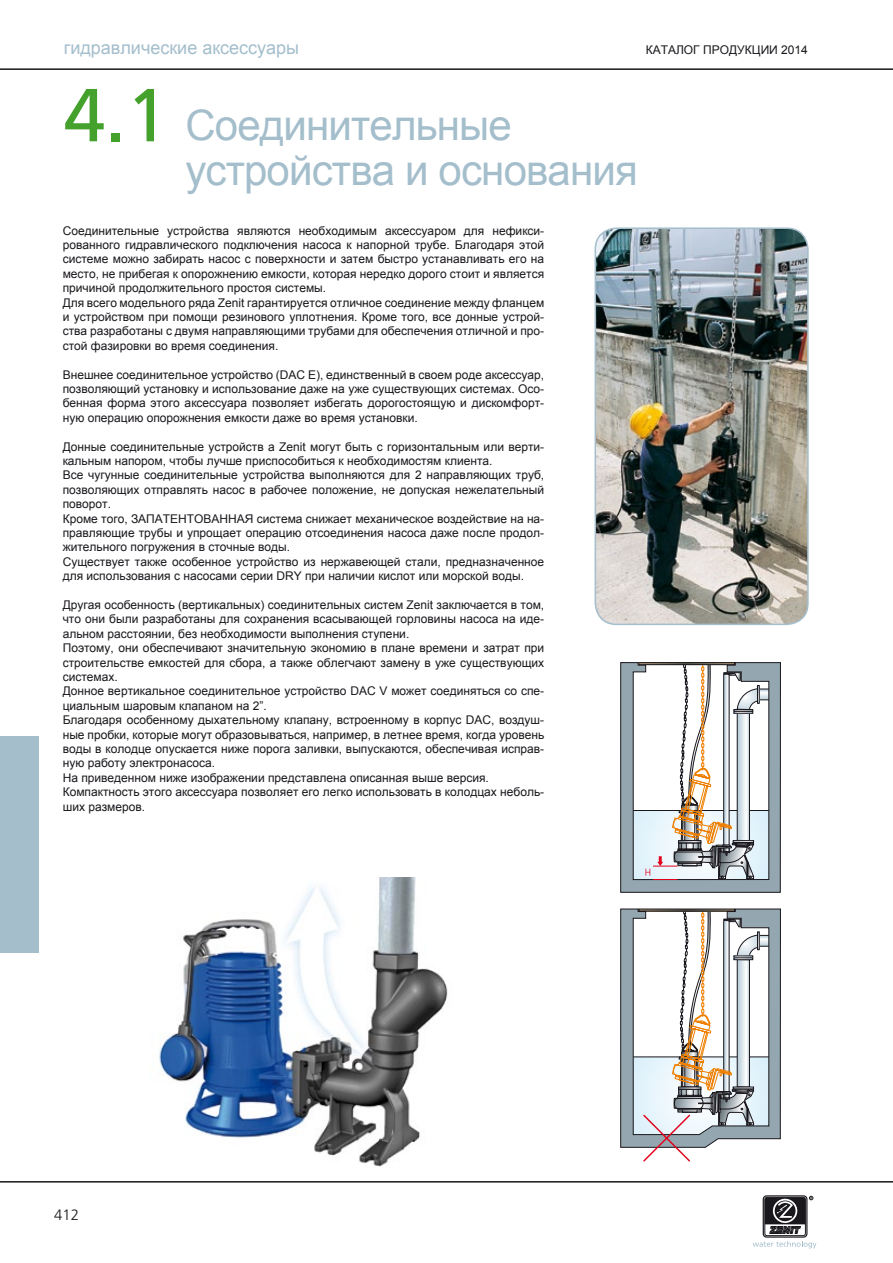
<style>
.page{position:relative;width:893px;height:1263px;background:#fff}
.page>*{position:absolute;margin:0;border:0;box-sizing:border-box;transform-origin:0 0}
.t1{font:75px "Frutiger";color:#44a12b}
.t2{font:42px "Arial";letter-spacing:-.02em;color:#a4becc}
.t3{font:18px "Arial";color:#a4becc}
.t4{font:300 15px "Frutiger";color:#1a171c}
.t5{font:12px/14.4px "Arial";color:#1a171c;text-align:justify}
.t6{font:12px "Arial";color:#1a171c}
</style>
<div class="page">
<div style="left:0;top:736px;width:38px;height:216px;background:#a4becc"></div>
<hr style="left:0;top:68px;width:893px;height:2px;background:#1a171c">
<hr style="left:0;top:1181px;width:893px;height:1px;background:#1a171c">
<div style="left:763px;top:1196px;width:44px;height:41px;background:#727073;border-radius:3px"></div>
<div style="left:763px;top:1195px;width:44px;height:43px;border:1px solid #1a171c;border-radius:3px"></div>
<div style="left:765px;top:1197px;width:41px;height:39px;border:1px solid #1a171c;border-radius:2px"></div>
<svg style="left:765px;top:1196px;width:48px;height:38px;background:#686669"></svg>
<svg style="left:753px;top:1241px;width:63px;height:7px"></svg>
<img style="left:595px;top:230px;width:211px;height:394px">
<div style="left:595px;top:227px;width:214px;height:398px;border:2px solid #a4becc;border-radius:21px"></div>
<img style="left:159px;top:878px;width:289px;height:289px">
<svg style="left:620px;top:662px;width:161px;height:231px"></svg>
<svg style="left:620px;top:908px;width:161px;height:254px"></svg>
<p class="t3" style="left:64px;top:36px;width:237px">гидравлические аксессуары</p>
<p class="t6" style="left:646px;top:42px;width:164px">КАТАЛОГ ПРОДУКЦИИ 2014</p>
<p class="t1" style="left:64px;top:71px;width:106px">4.1</p>
<p class="t2" style="left:185px;top:98px;width:328px">Соединительные</p>
<p class="t2" style="left:185px;top:143px;width:454px">yстройства и основания</p>
<p class="t5" style="left:63px;top:223px;width:483px">Соединительные устройства являются необходимым аксессуаром для нефикси&shy;рованного гидравлического подключения насоса к напорной трубе. Благодаря этой системе можно забирать насос с поверхности и затем быстро устанавливать его на место, не прибегая к опорожнению емкости, которая нередко дорого стоит и является причиной продолжительного простоя системы.</p>
<p class="t5" style="left:63px;top:295px;width:483px">Для всего модельного ряда Zenit гарантируется отличное соединение между фланцем и устройством при помощи резинового уплотнения. Кроме того, все донные устрой&shy;ства разработаны с двумя направляющими трубами для обеспечения отличной и про&shy;стой фазировки во время соединения.</p>
<p class="t5" style="left:63px;top:367px;width:483px">Внешнее соединительное устройство (DAC E), единственный в своем роде аксессуар, позволяющий установку и использование даже на уже существующих системах. Осо&shy;бенная форма этого аксессуара позволяет избегать дорогостоящую и дискомфорт&shy;ную операцию опорожнения емкости даже во время установки.</p>
<p class="t5" style="left:63px;top:439px;width:483px">Донные соединительные устройств а Zenit могут быть с горизонтальным или верти&shy;кальным напором, чтобы лучше приспособиться к необходимостям клиента.</p>
<p class="t5" style="left:63px;top:468px;width:483px">Все чугунные соединительные устройства выполняются для 2 направляющих труб, позволяющих отправлять насос в рабочее положение, не допуская нежелательный поворот.</p>
<p class="t5" style="left:63px;top:511px;width:483px">Кроме того, ЗАПАТЕНТОВАННАЯ система снижает механическое воздействие на на&shy;правляющие трубы и упрощает операцию отсоединения насоса даже после продол&shy;жительного погружения в сточные воды.</p>
<p class="t5" style="left:63px;top:554px;width:483px">Существует также особенное устройство из нержавеющей стали, предназначенное для использования с насосами серии DRY при наличии кислот или морской воды.</p>
<p class="t5" style="left:63px;top:598px;width:483px">Другая особенность (вертикальных) соединительных систем Zenit заключается в том, что они были разработаны для сохранения всасывающей горловины насоса на иде&shy;альном расстоянии, без необходимости выполнения ступени.</p>
<p class="t5" style="left:63px;top:641px;width:483px">Поэтому, они обеспечивают значительную экономию в плане времени и затрат при строительстве емкостей для сбора, а также облегчают замену в уже существующих системах.</p>
<p class="t5" style="left:63px;top:684px;width:483px">Донное вертикальное соединительное устройство DAC V может соединяться со спе&shy;циальным шаровым клапаном на 2”.</p>
<p class="t5" style="left:63px;top:713px;width:483px">Благодаря особенному дыхательному клапану, встроенному в корпус DAC, воздуш&shy;ные пробки, которые могут образовываться, например, в летнее время, когда уровень воды в колодце опускается ниже порога заливки, выпускаются, обеспечивая исправ&shy;ную работу электронасоса.</p>
<p class="t5" style="left:63px;top:770px;width:428px">На приведенном ниже изображении представлена описанная выше версия.</p>
<p class="t5" style="left:63px;top:785px;width:483px">Компактность этого аксессуара позволяет его легко использовать в колодцах неболь&shy;ших размеров.</p>
<p class="t4" style="left:54px;top:1206px;width:27px">412</p>
</div>
